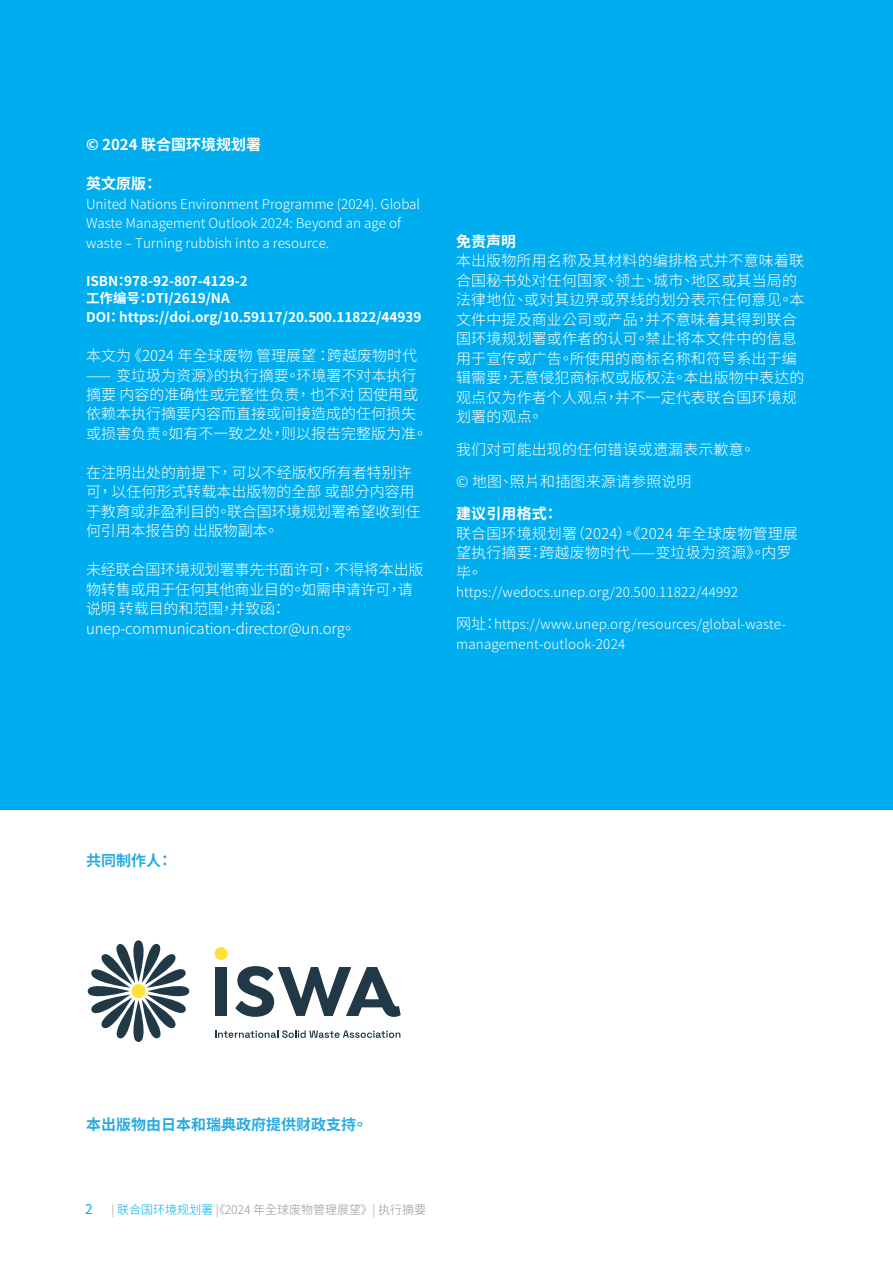
<style>
.page{position:relative;width:893px;height:1263px;background:#fff}
.page>*{position:absolute;margin:0;border:0;box-sizing:border-box;transform-origin:0 0}
.Bodytext{font:300 15px/19.5px "Noto Sans CJ Ktc";color:#fff}
.Bodytext-2{font:700 15px "Noto Sans CJ Ktc";color:#29abe2}
.Bodytext-3{font:700 15px "Noto Sans CJ Ktc";color:#fff}
.Bodytext-4{font:300 13.5px/19.2px "Noto Sans CJ Ktc";color:#fff}
.Bodytext-5{font:700 13.5px/18.1px "Noto Sans CJ Ktc";color:#fff}
.t1{font:13.5px "Noto Sans CJ Ktc";color:#00aeef}
.t2{font:300 12px "Noto Sans CJ Ktc";color:#939598}
.s1{font-weight:700}
.s2{font-size:15px}
.s3{color:#00aeef}
</style>
<div class="page">
<div style="left:0;top:0;width:893px;height:810px;background:#00aeef"></div>
<svg style="left:215px;top:1030px;width:185px;height:8px"></svg>
<div style="left:215px;top:947px;width:13px;height:13px;background:#ffe138;border-radius:50%"></div>
<svg style="left:87px;top:940px;width:103px;height:102px"></svg>
<div style="left:132px;top:984px;width:13px;height:14px;background:#ffe138;border-radius:50%"></div>
<div style="left:215px;top:967px;width:12px;height:49px;background:#213946"></div>
<svg style="left:236px;top:966px;width:165px;height:51px"></svg>
<p class="Bodytext-3" style="left:86px;top:136px;width:176px">© 2024 联合国环境规划署</p>
<p class="Bodytext-3" style="left:86px;top:175px;width:73px">英文原版：</p>
<p class="Bodytext-4" style="left:86px;top:195px;width:336px">United Nations Environment Programme (2024). Global<br>Waste Management Outlook 2024: Beyond an age of waste – Turning rubbish into a resource.</p>
<p class="Bodytext-5" style="left:86px;top:272px;width:337px">ISBN：978-92-807-4129-2<br>工作编号：DTI/2619/NA<br>DOI：https://doi.org/10.59117/20.500.11822/44939</p>
<p class="Bodytext" style="left:86px;top:346px;width:343px">本文为 《2024 年全球废物 管理展望 ：跨越废物时代—— 变垃圾为资源》的执行摘要。环境署不对本执行摘要 内容的准确性或完整性负责，也不对 因使用或依赖本执行摘要内容而直接或间接造成的任何损失或损害负责。如有不一致之处，则以报告完整版为准。</p>
<p class="Bodytext" style="left:86px;top:463px;width:336px">在注明出处的前提下， 可以不经版权所有者特别许可，以任何形式转载本出版物的全部 或部分内容用于教育或非盈利目的。联合国环境规划署希望收到任何引用本报告的 出版物副本。</p>
<p class="Bodytext" style="left:86px;top:560px;width:339px">未经联合国环境规划署事先书面许可， 不得将本出版物转售或用于任何其他商业目的。如需申请许可，请说明 转载目的和范围，并致函：unep-communication-director@un.org。</p>
<p class="Bodytext" style="left:456px;top:232px;width:350px"><span class="s1">免责声明<br></span>本出版物所用名称及其材料的编排格式并不意味着联合国秘书处对任何国家、领土、城市、地区或其当局的法律地位、或对其边界或界线的划分表示任何意见。本文件中提及商业公司或产品，并不意味着其得到联合国环境规划署或作者的认可。禁止将本文件中的信息用于宣传或广告。所使用的商标名称和符号系出于编辑需要，无意侵犯商标权或版权法。本出版物中表达的观点仅为作者个人观点，并不一定代表联合国环境规划署的观点。</p>
<p class="Bodytext" style="left:456px;top:440px;width:301px">我们对可能出现的任何错误或遗漏表示歉意。</p>
<p class="Bodytext" style="left:456px;top:472px;width:237px">© 地图、照片和插图来源请参照说明</p>
<p class="Bodytext" style="left:456px;top:504px;width:343px"><span class="s1">建议引用格式：<br></span>联合国环境规划署（2024）。《2024 年全球废物管理展望执行摘要：跨越废物时代——变垃圾为资源》。内罗毕。</p>
<p class="Bodytext-4" style="left:456px;top:583px;width:284px">https://wedocs.unep.org/20.500.11822/44992</p>
<p class="Bodytext-4" style="left:456px;top:615px;width:331px"><span class="s2">网址：</span>https://www.unep.org/resources/global-waste&shy;management-outlook-2024</p>
<p class="Bodytext-2" style="left:86px;top:852px;width:88px">共同制作人：</p>
<p class="Bodytext-2" style="left:86px;top:1116px;width:283px">本出版物由日本和瑞典政府提供财政支持。</p>
<p class="t1" style="left:85px;top:1201px;width:9px">2</p>
<p class="t2" style="left:111px;top:1203px;width:316px">| <span class="s3">联合国环境规划署</span> |《2024 年全球废物管理展望》| 执行摘要</p>
</div>
